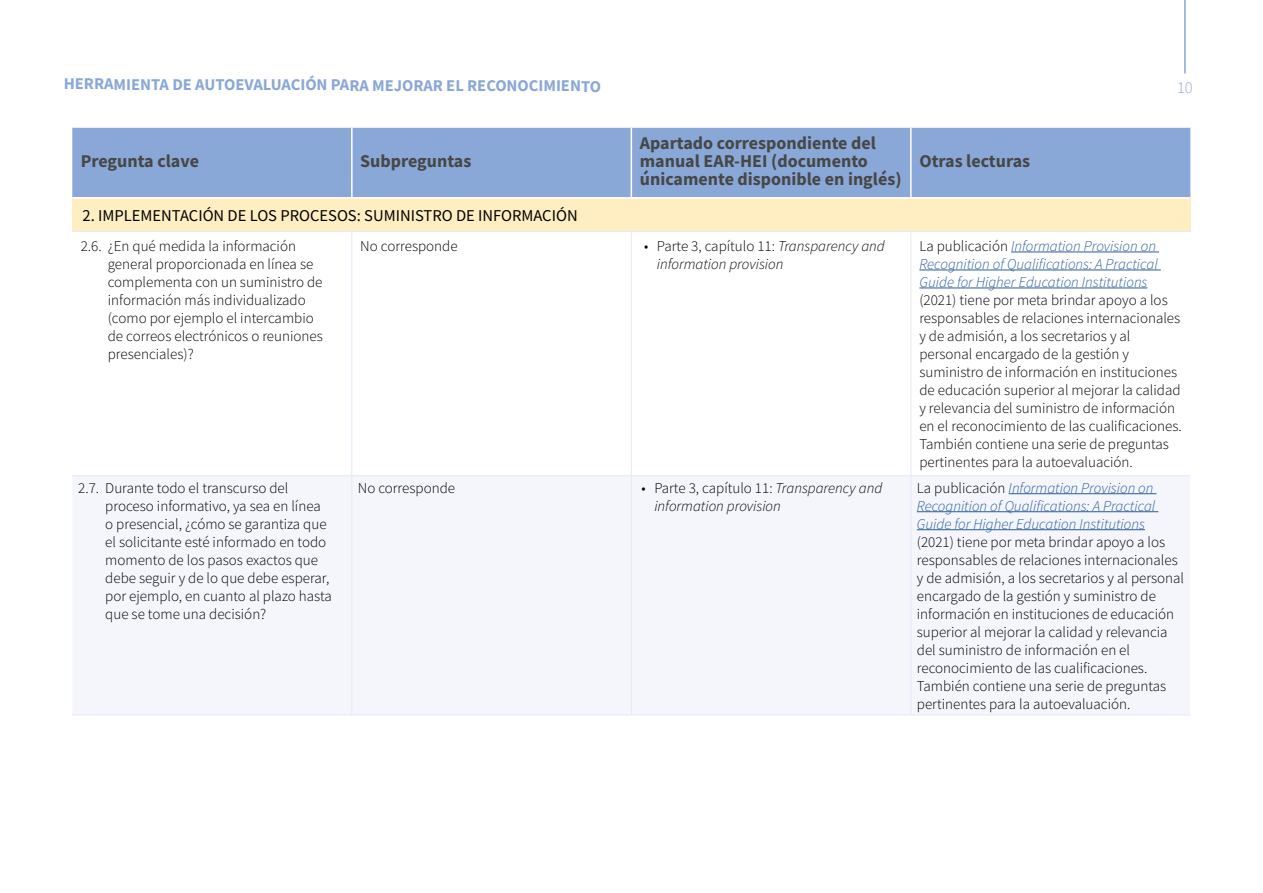
<style>
.page{position:relative;width:1263px;height:893px;background:#fff}
.page>*{position:absolute;margin:0;border:0;box-sizing:border-box;transform-origin:0 0}
.t1{font:700 18px/18px "Source Sans Pro";color:#474747}
.t2{font:700 16.5px "Source Sans Pro";letter-spacing:-.005em;color:#89a8d8}
.t3{font:16.5px "Source Sans Pro";color:#000}
.t4{font:300 16.5px "Source Sans Pro";color:#89a8d8}
.t5{font:300 15px/18px "Source Sans Pro";color:#000}
.t6{font:italic 300 15px/18px "Source Sans Pro";color:#275b9b}
.t7{font:italic 300 15px/18px "Source Sans Pro";color:#000}
.s1{font-style:normal}
.s2{font-style:normal;color:#000}
</style>
<div class="page">
<hr style="left:1184px;top:0;width:2px;height:74px;background:#89a8d8">
<div style="left:72px;top:128px;width:1118px;height:69px;background:#89a8d8"></div>
<div style="left:72px;top:198px;width:1118px;height:33px;background:#feeec1"></div>
<div style="left:72px;top:476px;width:1118px;height:239px;background:#f4f6fc"></div>
<hr style="left:351px;top:128px;width:2px;height:69px;background:#fff">
<hr style="left:631px;top:128px;width:1px;height:69px;background:#fff">
<hr style="left:910px;top:128px;width:2px;height:69px;background:#fff">
<hr style="left:72px;top:197px;width:280px;height:2px;background:#fff">
<hr style="left:352px;top:197px;width:279px;height:2px;background:#fff">
<hr style="left:631px;top:197px;width:280px;height:2px;background:#fff">
<hr style="left:911px;top:197px;width:279px;height:2px;background:#fff">
<hr style="left:72px;top:231px;width:280px;height:1px;background:#e3e9f7">
<hr style="left:352px;top:231px;width:279px;height:1px;background:#e3e9f7">
<hr style="left:351px;top:232px;width:1px;height:243px;background:#e3e9f7">
<hr style="left:631px;top:231px;width:280px;height:1px;background:#e3e9f7">
<hr style="left:631px;top:232px;width:1px;height:243px;background:#e3e9f7">
<hr style="left:911px;top:231px;width:279px;height:1px;background:#e3e9f7">
<hr style="left:910px;top:232px;width:1px;height:243px;background:#e3e9f7">
<hr style="left:72px;top:475px;width:280px;height:1px;background:#e3e9f7">
<hr style="left:352px;top:475px;width:279px;height:1px;background:#e3e9f7">
<hr style="left:351px;top:476px;width:1px;height:239px;background:#e3e9f7">
<hr style="left:631px;top:475px;width:280px;height:1px;background:#e3e9f7">
<hr style="left:631px;top:476px;width:1px;height:239px;background:#e3e9f7">
<hr style="left:911px;top:475px;width:279px;height:1px;background:#e3e9f7">
<hr style="left:910px;top:476px;width:1px;height:239px;background:#e3e9f7">
<hr style="left:72px;top:715px;width:280px;height:1px;background:#e3e9f7">
<hr style="left:352px;top:715px;width:279px;height:1px;background:#e3e9f7">
<hr style="left:631px;top:715px;width:280px;height:1px;background:#e3e9f7">
<hr style="left:911px;top:715px;width:279px;height:1px;background:#e3e9f7">
<hr style="left:1011px;top:252px;width:148px;height:1px;background:#275b9b">
<hr style="left:919px;top:270px;width:242px;height:1px;background:#275b9b">
<hr style="left:919px;top:288px;width:228px;height:1px;background:#275b9b">
<hr style="left:1008px;top:493px;width:148px;height:1px;background:#275b9b">
<hr style="left:917px;top:511px;width:241px;height:1px;background:#275b9b">
<hr style="left:917px;top:529px;width:228px;height:1px;background:#275b9b">
<p class="t2" style="left:64px;top:74px;width:539px">HERRAMIENTA DE AUTOEVALUACIÓN PARA MEJORAR EL RECONOCIMIENTO</p>
<p class="t4" style="left:1177px;top:78px;width:17px">10</p>
<p class="t1" style="left:81px;top:152px;width:120px">Pregunta clave</p>
<p class="t1" style="left:360px;top:152px;width:113px">Subpreguntas</p>
<p class="t1" style="left:640px;top:134px;width:263px">Apartado correspondiente del manual EAR-HEI (documento únicamente disponible en inglés)</p>
<p class="t1" style="left:919px;top:152px;width:112px">Otras lecturas</p>
<p class="t3" style="left:83px;top:205px;width:497px">2. IMPLEMENTACIÓN DE LOS PROCESOS: SUMINISTRO DE INFORMACIÓN</p>
<p class="t5" style="left:108px;top:237px;width:217px;text-indent:-27px">2.6. ¿En qué medida la información general proporcionada en línea se complementa con un suministro de información más individualizado (como por ejemplo el intercambio de correos electrónicos o reuniones presenciales)?</p>
<p class="t5" style="left:360px;top:237px;width:99px">No corresponde</p>
<p class="t7" style="left:657px;top:237px;width:229px;text-indent:-13px"><span class="s1">• Parte 3, capítulo 11:</span> Transparency and information provision</p>
<p class="t6" style="left:919px;top:237px;width:240px"><span class="s2">La publicación</span> Information Provision on<br>Recognition of Qualifications: A Practical<br>Guide for Higher Education Institutions</p>
<p class="t5" style="left:919px;top:291px;width:264px">(2021) tiene por meta brindar apoyo a los responsables de relaciones internacionales y de admisión, a los secretarios y al personal encargado de la gestión y suministro de información en instituciones de educación superior al mejorar la calidad y relevancia del suministro de información en el reconocimiento de las cualificaciones.<br>También contiene una serie de preguntas pertinentes para la autoevaluación.</p>
<p class="t5" style="left:105px;top:479px;width:228px;text-indent:-27px">2.7. Durante todo el transcurso del proceso informativo, ya sea en línea o presencial, ¿cómo se garantiza que el solicitante esté informado en todo momento de los pasos exactos que debe seguir y de lo que debe esperar, por ejemplo, en cuanto al plazo hasta que se tome una decisión?</p>
<p class="t5" style="left:358px;top:479px;width:99px">No corresponde</p>
<p class="t7" style="left:654px;top:479px;width:229px;text-indent:-13px"><span class="s1">• Parte 3, capítulo 11:</span> Transparency and information provision</p>
<p class="t6" style="left:917px;top:479px;width:240px"><span class="s2">La publicación</span> Information Provision on<br>Recognition of Qualifications: A Practical<br>Guide for Higher Education Institutions</p>
<p class="t5" style="left:917px;top:533px;width:269px">(2021) tiene por meta brindar apoyo a los responsables de relaciones internacionales y de admisión, a los secretarios y al personal encargado de la gestión y suministro de información en instituciones de educación superior al mejorar la calidad y relevancia del suministro de información en el reconocimiento de las cualificaciones.<br>También contiene una serie de preguntas pertinentes para la autoevaluación.</p>
</div>
